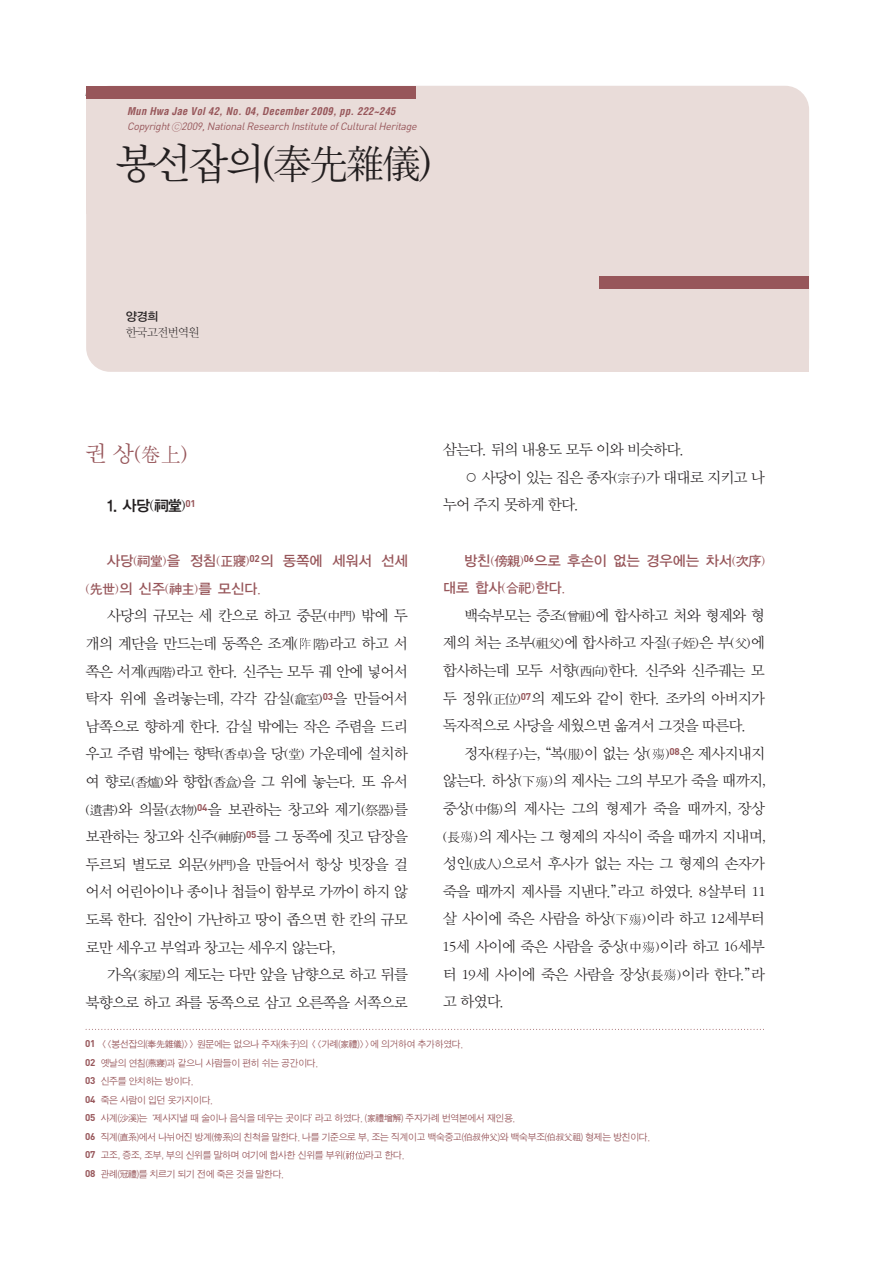
<style>
.page{position:relative;width:893px;height:1263px;background:#fff}
.page>*{position:absolute;margin:0;border:0;box-sizing:border-box;transform-origin:0 0}
.t1{font:45px "Sand Sm KS Cms UHC H";letter-spacing:-.095em;color:#231f20}
.t2{font:22.5px "Sand Sm KS Cms UHC H";color:#97565a}
.t3{font:15px/27.6px "Y Mj O12 KS Cms UHC H";letter-spacing:-.115em;color:#231f20}
.t4{font:15px "YGO14 KS Cms UHC H";color:#231f20}
.t5{font:14.25px/27.6px "YGO13 KS Cms UHC H";letter-spacing:-.075em;color:#97565a}
.t6{font:12px/16.5px "Y Mj O11 KS Cms UHC H";letter-spacing:-.135em;color:#231f20}
.t7{font:italic 10.5px/15px "DIN";color:#97565a}
.t8{font:9.75px/18.5px "Sand Sm KS Cms UHC H";letter-spacing:-.025em;color:#97565a}
.s1{font-family:"Helvetica";font-weight:700;font-stretch:condensed}
.s2{font-family:"YGO11 KS Cms UHC H"}
.s3{font-family:"YGO13 KS Cms UHC H"}
.s4{font-size:24px}
.s5{font-family:"Sand Sm KS Cms UHC H"}
.s6{font-family:"Sand Sm KS Cms UHC H";font-size:13.5px}
.s7{font-size:13.5px}
.s8{font-family:"DIN";font-weight:700}
</style>
<div class="page">
<svg style="left:664px;top:969px;width:11px;height:12px"></svg>
<svg style="left:642px;top:941px;width:12px;height:12px"></svg>
<svg style="left:629px;top:913px;width:12px;height:12px"></svg>
<svg style="left:461px;top:831px;width:11px;height:12px"></svg>
<svg style="left:536px;top:775px;width:11px;height:12px"></svg>
<svg style="left:652px;top:748px;width:12px;height:12px"></svg>
<svg style="left:300px;top:638px;width:11px;height:11px"></svg>
<div style="left:86px;top:86px;width:723px;height:286px;background:#e9dcd9;border-radius:24px"></div>
<div style="left:86px;top:86px;width:210px;height:127px;background:#e9dcd9"></div>
<div style="left:86px;top:86px;width:330px;height:13px;background:#97565a"></div>
<div style="left:599px;top:276px;width:210px;height:13px;background:#97565a"></div>
<svg style="left:346px;top:1151px;width:17px;height:9px"></svg>
<svg style="left:86px;top:1029px;width:678px;height:1px"></svg>
<p class="t7" style="left:127px;top:105px;width:293px"><span class="s1">Mun Hwa Jae Vol 42, No. 04, December 2009, pp. 222~245<br></span>Copyright <span class="s2">ⓒ</span>2009,NationalResearch Institute ofCulturalHeritage</p>
<p class="t1" style="left:116px;top:143px;width:318px">봉선잡의(奉先雜儀)</p>
<p class="t6" style="left:126px;top:308px;width:76px"><span class="s3">양경희 </span>한국고전번역원</p>
<p class="t2" style="left:85px;top:444px;width:104px"><span class="s4">권 상</span>(卷上)</p>
<p class="t4" style="left:106px;top:499px;width:91px">1. 사당<span class="s5">(</span>祠堂<span class="s5">)</span><sup>01</sup></p>
<p class="t5" style="left:85px;top:548px;width:325px;text-indent:21px">사당<span class="s6">(</span><span class="s7">祠堂</span><span class="s6">)</span>을 정침<span class="s6">(</span><span class="s7">正寢</span><span class="s6">)</span><sup>02</sup>의 동쪽에 세워서 선세 <span class="s6">(</span><span class="s7">先世</span><span class="s6">)</span>의 신주<span class="s6">(</span><span class="s7">神主</span><span class="s6">)</span>를 모신다<span class="s5">.</span></p>
<p class="t3" style="left:106px;top:603px;width:303px">사당의 규모는 세 칸으로 하고 중문<span class="s6">(</span><span class="s7">中門</span><span class="s6">)</span> 밖에 두</p>
<p class="t3" style="left:85px;top:631px;width:325px">개의 계단을 만드는데 동쪽은 조계<span class="s6">(</span> <span class="s7">階</span><span class="s6">)</span>라고 하고 서</p>
<p class="t3" style="left:85px;top:658px;width:325px">쪽은 서계<span class="s6">(</span><span class="s7">西階</span><span class="s6">)</span>라고 한다<span class="s5">.</span> 신주는 모두 궤 안에 넣어서</p>
<p class="t3" style="left:85px;top:686px;width:325px">탁자 위에 올려놓는데<span class="s5">,</span> 각각 감실<span class="s6">(</span><span class="s7">龕室</span><span class="s6">)</span><sup>03</sup>을 만들어서</p>
<p class="t3" style="left:85px;top:713px;width:325px">남쪽으로 향하게 한다<span class="s5">.</span> 감실 밖에는 작은 주렴을 드리</p>
<p class="t3" style="left:85px;top:741px;width:325px">우고 주렴 밖에는 향탁<span class="s6">(</span><span class="s7">香卓</span><span class="s6">)</span>을 당<span class="s6">(</span><span class="s7">堂</span><span class="s6">)</span> 가운데에 설치하</p>
<p class="t3" style="left:85px;top:769px;width:325px">여 향로<span class="s6">(</span><span class="s7">香爐</span><span class="s6">)</span>와 향합<span class="s6">(</span><span class="s7">香盒</span><span class="s6">)</span>을 그 위에 놓는다<span class="s5">.</span> 또 유서</p>
<p class="t3" style="left:85px;top:796px;width:325px"><span class="s6">(</span><span class="s7">遺書</span><span class="s6">)</span>와 의물<span class="s6">(</span><span class="s7">衣物</span><span class="s6">)</span><sup>04</sup>을 보관하는 창고와 제기<span class="s6">(</span><span class="s7">祭器</span><span class="s6">)</span>를</p>
<p class="t3" style="left:85px;top:824px;width:325px">보관하는 창고와 신주<span class="s6">(</span><span class="s7">神廚</span><span class="s6">)</span><sup>05</sup>를 그 동쪽에 짓고 담장을</p>
<p class="t3" style="left:85px;top:851px;width:325px">두르되 별도로 외문<span class="s6">(</span><span class="s7">外門</span><span class="s6">)</span>을 만들어서 항상 빗장을 걸</p>
<p class="t3" style="left:85px;top:879px;width:325px">어서 어린아이나 종이나 첩들이 함부로 가까이 하지 않</p>
<p class="t3" style="left:85px;top:907px;width:325px">도록 한다<span class="s5">.</span> 집안이 가난하고 땅이 좁으면 한 칸의 규모</p>
<p class="t3" style="left:85px;top:934px;width:251px">로만 세우고 부엌과 창고는 세우지 않는다<span class="s5">,</span></p>
<p class="t3" style="left:106px;top:962px;width:303px">가옥<span class="s6">(</span><span class="s7">家屋</span><span class="s6">)</span>의 제도는 다만 앞을 남향으로 하고 뒤를</p>
<p class="t3" style="left:85px;top:989px;width:325px">북향으로 하고 좌를 동쪽으로 삼고 오른쪽을 서쪽으로</p>
<p class="t3" style="left:442px;top:437px;width:243px">삼는다<span class="s5">.</span> 뒤의 내용도 모두 이와 비슷하다<span class="s5">.</span></p>
<p class="t3" style="left:442px;top:464px;width:325px;text-indent:21px">○ 사당이 있는 집은 종자<span class="s6">(</span><span class="s7">宗子</span><span class="s6">)</span>가 대대로 지키고 나 누어 주지 못하게 한다<span class="s5">.</span></p>
<p class="t5" style="left:442px;top:547px;width:325px;text-indent:21px">방친<span class="s6">(</span><span class="s7">傍親</span><span class="s6">)</span><sup>06</sup>으로 후손이 없는 경우에는 차서<span class="s6">(</span><span class="s7">次序</span><span class="s6">) </span>대로 합사<span class="s6">(</span><span class="s7">合祀</span><span class="s6">)</span>한다<span class="s5">.</span></p>
<p class="t3" style="left:464px;top:602px;width:303px">백숙부모는 증조<span class="s6">(</span><span class="s7">曾祖</span><span class="s6">)</span>에 합사하고 처와 형제와 형</p>
<p class="t3" style="left:442px;top:630px;width:325px">제의 처는 조부<span class="s6">(</span><span class="s7">祖父</span><span class="s6">)</span>에 합사하고 자질<span class="s6">(</span><span class="s7">子姪</span><span class="s6">)</span>은 부<span class="s6">(</span><span class="s7">父</span><span class="s6">)</span>에</p>
<p class="t3" style="left:442px;top:658px;width:325px">합사하는데 모두 서향<span class="s6">(</span><span class="s7">西向</span><span class="s6">)</span>한다<span class="s5">.</span> 신주와 신주궤는 모</p>
<p class="t3" style="left:442px;top:685px;width:325px">두 정위<span class="s6">(</span><span class="s7">正位</span><span class="s6">)</span><sup>07</sup>의 제도와 같이 한다<span class="s5">.</span> 조카의 아버지가</p>
<p class="t3" style="left:442px;top:713px;width:305px">독자적으로 사당을 세웠으면 옮겨서 그것을 따른다<span class="s5">.</span></p>
<p class="t3" style="left:464px;top:740px;width:303px">정자<span class="s6">(</span><span class="s7">程子</span><span class="s6">)</span>는<span class="s5">,</span> “복<span class="s6">(</span><span class="s7">服</span><span class="s6">)</span>이 없는 상<span class="s6">( )</span><sup>08</sup>은 제사지내지</p>
<p class="t3" style="left:442px;top:768px;width:325px">않는다<span class="s5">.</span> 하상<span class="s6">(</span><span class="s7">下</span> <span class="s6">)</span>의 제사는 그의 부모가 죽을 때까지<span class="s5">,</span></p>
<p class="t3" style="left:442px;top:796px;width:325px">중상<span class="s6">(</span><span class="s7">中傷</span><span class="s6">)</span>의 제사는 그의 형제가 죽을 때까지<span class="s5">,</span> 장상</p>
<p class="t3" style="left:442px;top:823px;width:325px"><span class="s6">(</span><span class="s7">長</span> <span class="s6">)</span>의 제사는 그 형제의 자식이 죽을 때까지 지내며<span class="s5">,</span></p>
<p class="t3" style="left:442px;top:851px;width:325px">성인<span class="s6">(</span><span class="s7">成人</span><span class="s6">)</span>으로서 후사가 없는 자는 그 형제의 손자가</p>
<p class="t3" style="left:442px;top:878px;width:325px">죽을 때까지 제사를 지낸다<span class="s5">.</span>”라고 하였다<span class="s5">. 8</span>살부터 <span class="s5">11</span></p>
<p class="t3" style="left:442px;top:906px;width:325px">살 사이에 죽은 사람을 하상<span class="s6">(</span><span class="s7">下</span> <span class="s6">)</span>이라 하고 <span class="s5">12</span>세부터</p>
<p class="t3" style="left:442px;top:934px;width:325px"><span class="s5">15</span>세 사이에 죽은 사람을 중상<span class="s6">(</span><span class="s7">中</span> <span class="s6">)</span>이라 하고 <span class="s5">16</span>세부</p>
<p class="t3" style="left:442px;top:961px;width:325px">터 <span class="s5">19</span>세 사이에 죽은 사람을 장상<span class="s6">(</span><span class="s7">長</span> <span class="s6">)</span>이라 한다<span class="s5">.</span>”라</p>
<p class="t3" style="left:442px;top:989px;width:64px">고 하였다<span class="s5">.</span></p>
<p class="t8" style="left:85px;top:1035px;width:566px"><span class="s8">01</span> &lt;&lt;봉선잡의(奉先雜儀)&gt;&gt; 원문에는 없으나 주자(朱子)의 &lt;&lt;가례(家禮)&gt;&gt;에 의거하여 추가하였다.<br><span class="s8">02</span> 옛날의 연침(燕寢)과 같으니 사람들이 편히 쉬는 공간이다.<br><span class="s8">03</span> 신주를 안치하는 방이다.<br><span class="s8">04</span> 죽은 사람이 입던 옷가지이다.<br><span class="s8">05</span> 사계(沙溪)는‘제사지낼 때 술이나 음식을 데우는 곳이다’라고 하였다. (家禮增解) 주자가례 번역본에서 재인용.<br><span class="s8">06</span> 직계(直系)에서 나뉘어진 방계(傍系)의 친척을 말한다. 나를 기준으로 부, 조는 직계이고 백숙중고(伯叔仲父)와 백숙부조(伯叔父祖) 형제는 방친이다.<br><span class="s8">07</span> 고조, 증조, 조부, 부의 신위를 말하며 여기에 합사한 신위를 부위(</p>
<p class="t8" style="left:363px;top:1147px;width:43px">)라고 한다.</p>
<p class="t8" style="left:85px;top:1165px;width:200px"><span class="s8">08</span> 관례(冠禮)를 치르기 되기 전에 죽은 것을 말한다.</p>
</div>
